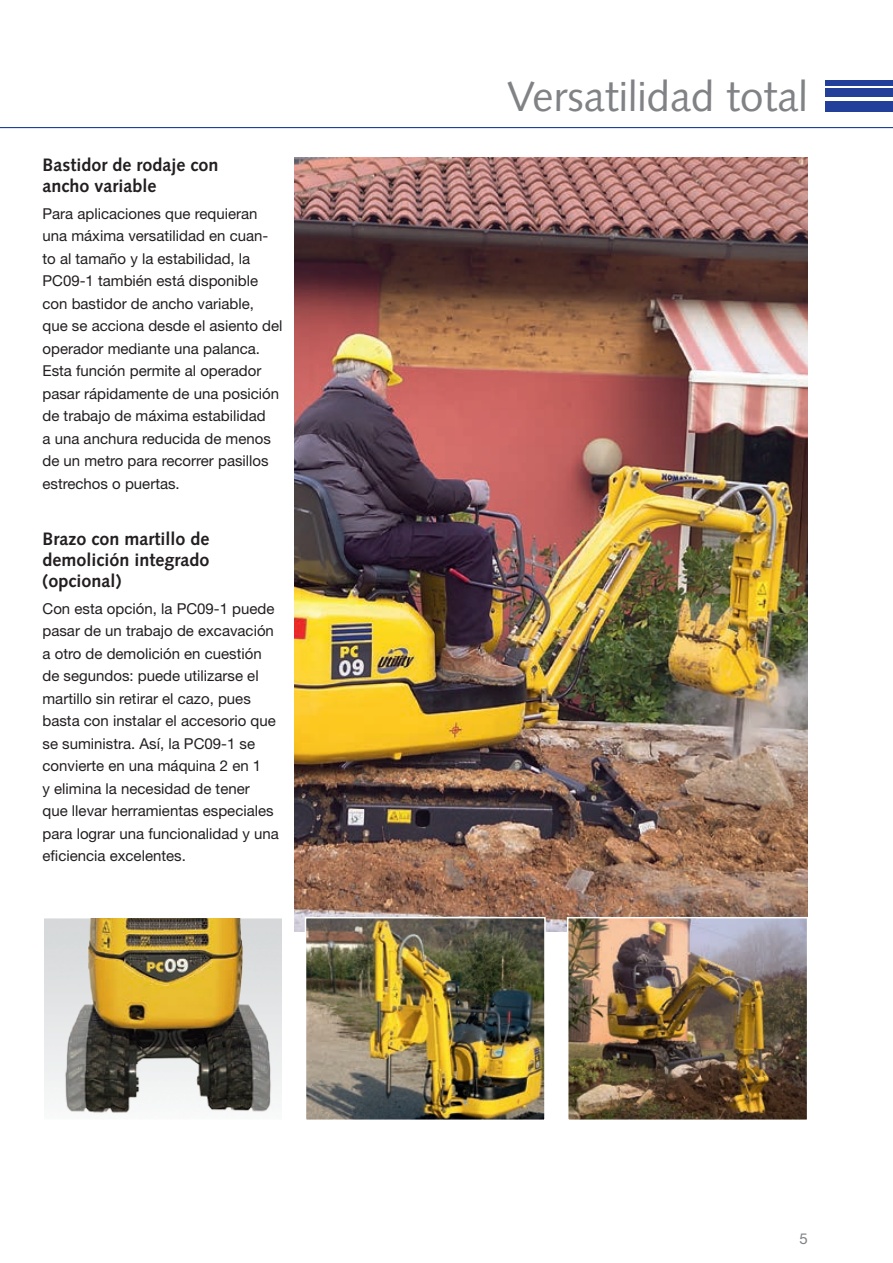
<style>
.page{position:relative;width:893px;height:1263px;background:#fff}
.page>*{position:absolute;margin:0;border:0;box-sizing:border-box;transform-origin:0 0}
.t1{font:42px "Syntax LTCE";color:#808285}
.t2{font:700 18px/21px "Syntax LTCE";color:#231f20}
.t3{font:15px/22.5px "Helvetica Neue LT Pro";color:#231f20}
.t4{font:15px "Helvetica Neue LT Pro";color:#808285}
</style>
<div class="page">
<hr style="left:0;top:127px;width:893px;height:1px;background:#223f99">
<div style="left:825px;top:101px;width:68px;height:10px;background:#223f99"></div>
<div style="left:825px;top:89px;width:68px;height:8px;background:#223f99"></div>
<div style="left:825px;top:80px;width:68px;height:5px;background:#223f99"></div>
<img style="left:294px;top:157px;width:514px;height:775px">
<img style="left:308px;top:920px;width:235px;height:198px">
<div style="left:305px;top:917px;width:241px;height:204px;border:2px solid #fff"></div>
<img style="left:570px;top:920px;width:235px;height:198px">
<div style="left:567px;top:917px;width:241px;height:204px;border:2px solid #fff"></div>
<div style="left:43px;top:917px;width:240px;height:204px;border:2px solid #fff"></div>
<img style="left:51px;top:918px;width:232px;height:195px">
<p class="t2" style="left:43px;top:154px;width:178px">Bastidor de rodaje con ancho variable</p>
<p class="t3" style="left:43px;top:202px;width:242px">Para aplicaciones que requieran una máxima versatilidad en cuan&shy;to al tamaño y la estabilidad, la<br>PC09-1 también está disponible con bastidor de ancho variable, que se acciona desde el asiento del operador mediante una palanca.<br>Esta función permite al operador pasar rápidamente de una posición de trabajo de máxima estabilidad<br>a una anchura reducida de menos de un metro para recorrer pasillos estrechos o puertas.</p>
<p class="t2" style="left:43px;top:528px;width:169px;text-align:justify">Brazo con martillo de demolición integrado (opcional)</p>
<p class="t3" style="left:43px;top:597px;width:238px">Con esta opción, la PC09-1 puede pasar de un trabajo de excavación a otro de demolición en cuestión de segundos: puede utilizarse el martillo sin retirar el cazo, pues basta con instalar el accesorio que se suministra. Así, la PC09-1 se convierte en una máquina 2 en 1<br>y elimina la necesidad de tener<br>que llevar herramientas especiales para lograr una funcionalidad y una eficiencia excelentes.</p>
<h1 class="t1" style="left:507px;top:72px;width:302px">Versatilidad total</h1>
<p class="t4" style="left:800px;top:1229px;width:10px">5</p>
</div>
